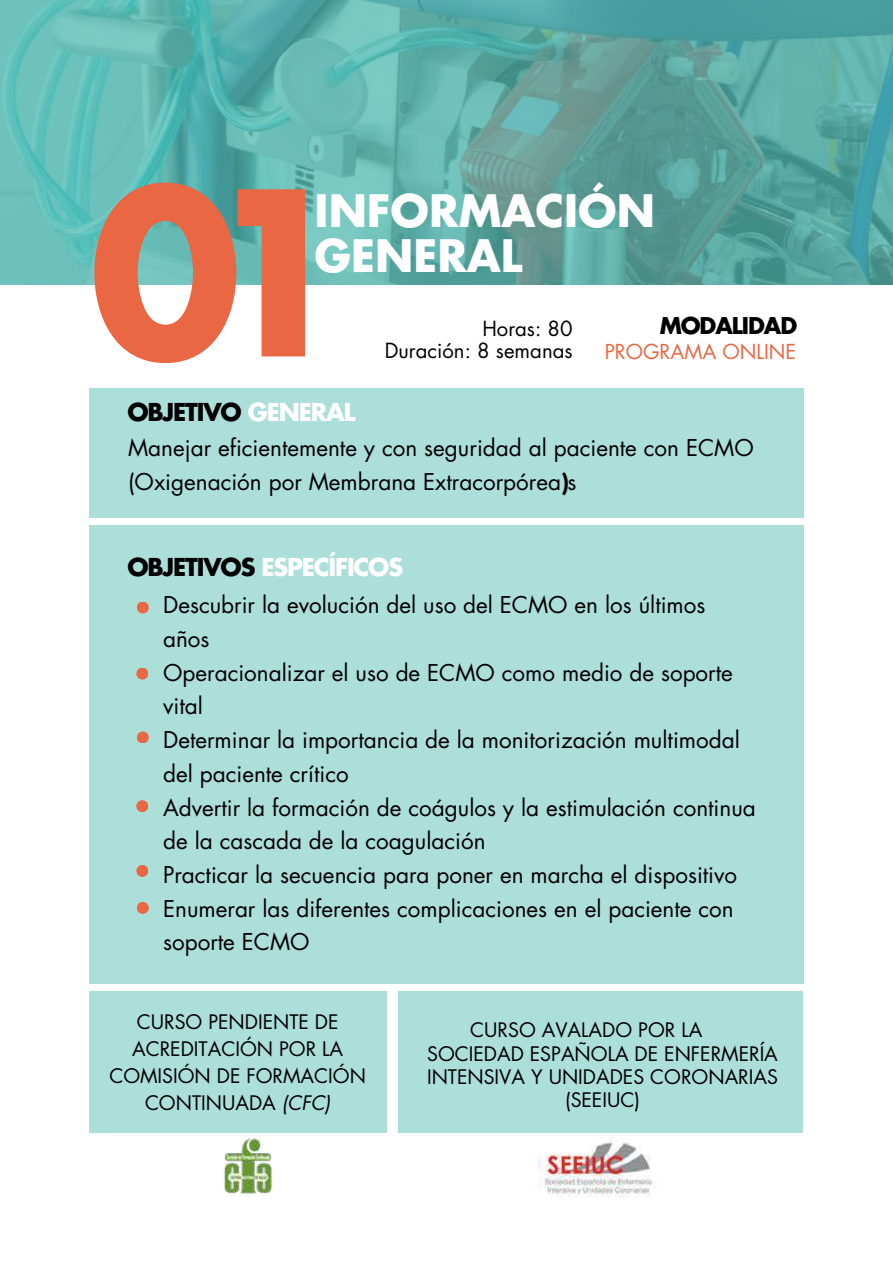
<style>
.page{position:relative;width:893px;height:1264px;background:#fff}
.page>*{position:absolute;margin:0;border:0;box-sizing:border-box;transform-origin:0 0}
.t1{font:700 221.55px "Futura Std";color:#e96743}
.t2{font:700 43.5px/45px "Futura Std";color:#fff}
.t3{font:700 24px "Futura Std";letter-spacing:-.05em;color:#fff}
.t4{font:700 24px "Futura Std";letter-spacing:-.05em;color:#000}
.t5{font:22.5px/33.8px "Futura Std";color:#000}
.t6{font:700 22.5px "Futura Std";letter-spacing:-.05em;color:#000}
.t7{font:20.25px/21.3px "Futura Std";color:#000;text-align:right}
.t8{font:20.1px "Futura Std";color:#e96743}
.t9{font:19.5px/27px "Futura Std";color:#000;text-align:center}
.s1{color:#fff}
.s2{font-weight:700}
.s3{color:#000}
.s4{font-style:italic}
</style>
<div class="page">
<svg style="left:0;top:0;width:892px;height:284px;background:#5eaea9"></svg>
<div style="left:89px;top:525px;width:714px;height:458px;background:#acdeda"></div>
<div style="left:137px;top:601px;width:12px;height:12px;background:#e96743;border-radius:6px"></div>
<div style="left:136px;top:667px;width:12px;height:12px;background:#e96743;border-radius:6px"></div>
<div style="left:137px;top:731px;width:12px;height:12px;background:#e96743;border-radius:6px"></div>
<div style="left:136px;top:800px;width:12px;height:12px;background:#e96743;border-radius:6px"></div>
<div style="left:136px;top:864px;width:12px;height:12px;background:#e96743;border-radius:6px"></div>
<div style="left:137px;top:901px;width:12px;height:12px;background:#e96743;border-radius:6px"></div>
<div style="left:399px;top:991px;width:404px;height:142px;background:#acdeda"></div>
<div style="left:89px;top:991px;width:297px;height:142px;background:#acdeda"></div>
<img style="left:224px;top:1138px;width:48px;height:56px">
<img style="left:538px;top:1137px;width:114px;height:61px">
<div style="left:89px;top:388px;width:714px;height:130px;background:#acdeda"></div>
<h1 class="t1" style="left:89px;top:126px;width:266px">01</h1>
<h2 class="t2" style="left:314px;top:188px;width:342px">INFORMACIÓN<br>GENERAL</h2>
<p class="t6" style="left:659px;top:310px;width:139px">MODALIDAD</p>
<p class="t8" style="left:604px;top:339px;width:193px">PROGRAMA ONLINE</p>
<p class="t7" style="left:385px;top:318px;width:189px">Horas: 80<br>Duración: 8 semanas</p>
<p class="t4" style="left:127px;top:396px;width:230px">OBJETIVO <span class="s1">GENERAL</span></p>
<p class="t5" style="left:128px;top:431px;width:627px">Manejar eficientemente y con seguridad al paciente con ECMO (Oxigenación por Membrana Extracorpórea<span class="s2">)</span>s</p>
<p class="t3" style="left:127px;top:550px;width:277px"><span class="s3">OBJETIVOS</span> ESPECÍFICOS</p>
<p class="t5" style="left:163px;top:588px;width:594px">Descubrir la evolución del uso del ECMO en los últimos años<br>Operacionalizar el uso de ECMO como medio de soporte vital<br>Determinar la importancia de la monitorización multimodal del paciente crítico<br>Advertir la formación de coágulos y la estimulación continua de la cascada de la coagulación<br>Practicar la secuencia para poner en marcha el dispositivo Enumerar las diferentes complicaciones en el paciente con soporte ECMO</p>
<p class="t9" style="left:109px;top:1008px;width:258px">CURSO PENDIENTE DE<br>ACREDITACIÓN POR LA<br>COMISIÓN DE FORMACIÓN<br>CONTINUADA <span class="s4">(CFC)</span></p>
<p class="t9" style="left:470px;top:1016px;width:233px">CURSO AVALADO POR LA</p>
<p class="t9" style="left:427px;top:1040px;width:352px">SOCIEDAD ESPAÑOLA DE ENFERMERÍA</p>
<p class="t9" style="left:427px;top:1063px;width:352px">INTENSIVA Y UNIDADES CORONARIAS</p>
<p class="t9" style="left:565px;top:1086px;width:76px">(SEEIUC)</p>
</div>
